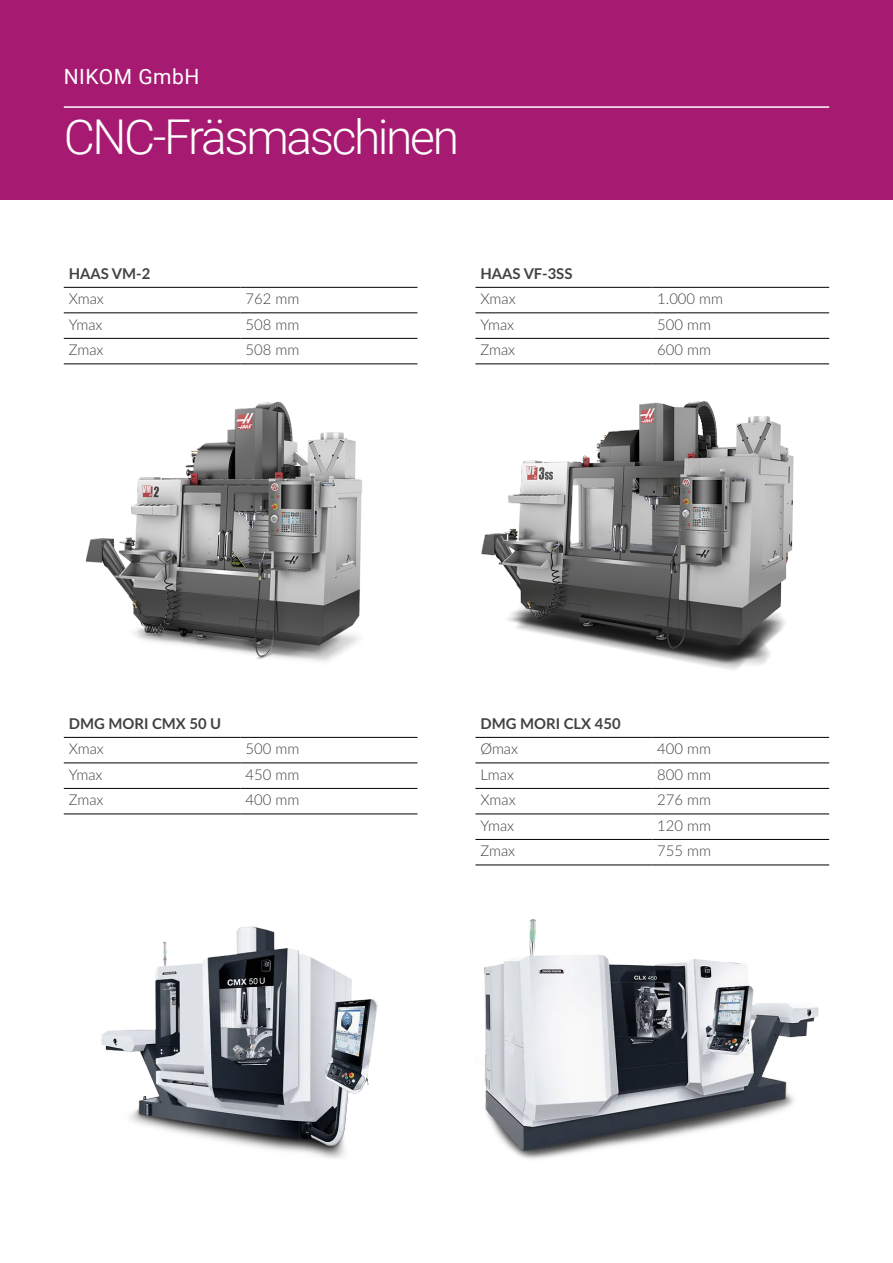
<style>
.page{position:relative;width:893px;height:1263px;background:#fff}
.page>*{position:absolute;margin:0;border:0;box-sizing:border-box;transform-origin:0 0}
.t1{font:300 48px "Roboto";letter-spacing:-.05em;color:#fff}
.t2{font:21px "Roboto";letter-spacing:.025em;color:#fff}
.t3{font:300 14.85px "Lato";color:#424242}
.t4{font:700 14.85px "Lato";color:#424242}
</style>
<div class="page">
<div style="left:0;top:0;width:893px;height:200px;background:#a61b71"></div>
<hr style="left:64px;top:106px;width:765px;height:2px;background:#fff">
<img style="left:85px;top:401px;width:277px;height:261px">
<img style="left:101px;top:926px;width:277px;height:232px">
<img style="left:484px;top:919px;width:335px;height:240px">
<img style="left:481px;top:401px;width:313px;height:269px">
<hr style="left:64px;top:287px;width:177px;height:1px;background:#000">
<hr style="left:241px;top:287px;width:176px;height:1px;background:#000">
<hr style="left:64px;top:313px;width:177px;height:1px;background:#000">
<hr style="left:241px;top:313px;width:176px;height:1px;background:#000">
<hr style="left:64px;top:338px;width:177px;height:1px;background:#000">
<hr style="left:241px;top:338px;width:176px;height:1px;background:#000">
<hr style="left:64px;top:364px;width:177px;height:1px;background:#000">
<hr style="left:241px;top:364px;width:176px;height:1px;background:#000">
<hr style="left:64px;top:737px;width:177px;height:1px;background:#000">
<hr style="left:241px;top:737px;width:176px;height:1px;background:#000">
<hr style="left:64px;top:763px;width:177px;height:1px;background:#000">
<hr style="left:241px;top:763px;width:176px;height:1px;background:#000">
<hr style="left:64px;top:788px;width:177px;height:1px;background:#000">
<hr style="left:241px;top:788px;width:176px;height:1px;background:#000">
<hr style="left:64px;top:814px;width:177px;height:1px;background:#000">
<hr style="left:241px;top:814px;width:176px;height:1px;background:#000">
<hr style="left:475px;top:287px;width:177px;height:1px;background:#000">
<hr style="left:652px;top:287px;width:177px;height:1px;background:#000">
<hr style="left:475px;top:313px;width:177px;height:1px;background:#000">
<hr style="left:652px;top:313px;width:177px;height:1px;background:#000">
<hr style="left:475px;top:338px;width:177px;height:1px;background:#000">
<hr style="left:652px;top:338px;width:177px;height:1px;background:#000">
<hr style="left:475px;top:364px;width:177px;height:1px;background:#000">
<hr style="left:652px;top:364px;width:177px;height:1px;background:#000">
<hr style="left:475px;top:737px;width:177px;height:1px;background:#000">
<hr style="left:652px;top:737px;width:177px;height:1px;background:#000">
<hr style="left:475px;top:763px;width:177px;height:1px;background:#000">
<hr style="left:652px;top:763px;width:177px;height:1px;background:#000">
<hr style="left:475px;top:788px;width:177px;height:1px;background:#000">
<hr style="left:652px;top:788px;width:177px;height:1px;background:#000">
<hr style="left:475px;top:814px;width:177px;height:1px;background:#000">
<hr style="left:652px;top:814px;width:177px;height:1px;background:#000">
<hr style="left:475px;top:839px;width:177px;height:1px;background:#000">
<hr style="left:652px;top:839px;width:177px;height:1px;background:#000">
<hr style="left:475px;top:865px;width:177px;height:1px;background:#000">
<hr style="left:652px;top:865px;width:177px;height:1px;background:#000">
<h2 class="t2" style="left:64px;top:62px;width:137px">NIKOM GmbH</h2>
<h1 class="t1" style="left:64px;top:104px;width:397px">CNC-Fräsmaschinen</h1>
<p class="t4" style="left:69px;top:262px;width:83px">HAAS VM-2</p>
<p class="t3" style="left:69px;top:289px;width:37px">Xmax</p>
<p class="t3" style="left:246px;top:289px;width:55px">762 mm</p>
<p class="t3" style="left:69px;top:314px;width:35px">Ymax</p>
<p class="t3" style="left:246px;top:314px;width:55px">508 mm</p>
<p class="t3" style="left:69px;top:340px;width:36px">Zmax</p>
<p class="t3" style="left:246px;top:340px;width:55px">508 mm</p>
<p class="t4" style="left:480px;top:262px;width:94px">HAAS VF-3SS</p>
<p class="t3" style="left:480px;top:289px;width:37px">Xmax</p>
<p class="t3" style="left:657px;top:289px;width:67px">1.000 mm</p>
<p class="t3" style="left:480px;top:314px;width:35px">Ymax</p>
<p class="t3" style="left:657px;top:314px;width:55px">500 mm</p>
<p class="t3" style="left:480px;top:340px;width:36px">Zmax</p>
<p class="t3" style="left:657px;top:340px;width:55px">600 mm</p>
<p class="t4" style="left:69px;top:712px;width:154px">DMG MORI CMX 50 U</p>
<p class="t3" style="left:69px;top:739px;width:37px">Xmax</p>
<p class="t3" style="left:246px;top:739px;width:55px">500 mm</p>
<p class="t3" style="left:69px;top:764px;width:35px">Ymax</p>
<p class="t3" style="left:246px;top:764px;width:55px">450 mm</p>
<p class="t3" style="left:69px;top:790px;width:36px">Zmax</p>
<p class="t3" style="left:246px;top:790px;width:55px">400 mm</p>
<p class="t4" style="left:480px;top:712px;width:142px">DMG MORI CLX 450</p>
<p class="t3" style="left:480px;top:739px;width:39px">Ømax</p>
<p class="t3" style="left:657px;top:739px;width:55px">400 mm</p>
<p class="t3" style="left:480px;top:764px;width:35px">Lmax</p>
<p class="t3" style="left:657px;top:764px;width:55px">800 mm</p>
<p class="t3" style="left:480px;top:790px;width:37px">Xmax</p>
<p class="t3" style="left:657px;top:790px;width:55px">276 mm</p>
<p class="t3" style="left:480px;top:815px;width:35px">Ymax</p>
<p class="t3" style="left:657px;top:815px;width:55px">120 mm</p>
<p class="t3" style="left:480px;top:841px;width:36px">Zmax</p>
<p class="t3" style="left:657px;top:841px;width:55px">755 mm</p>
</div>
